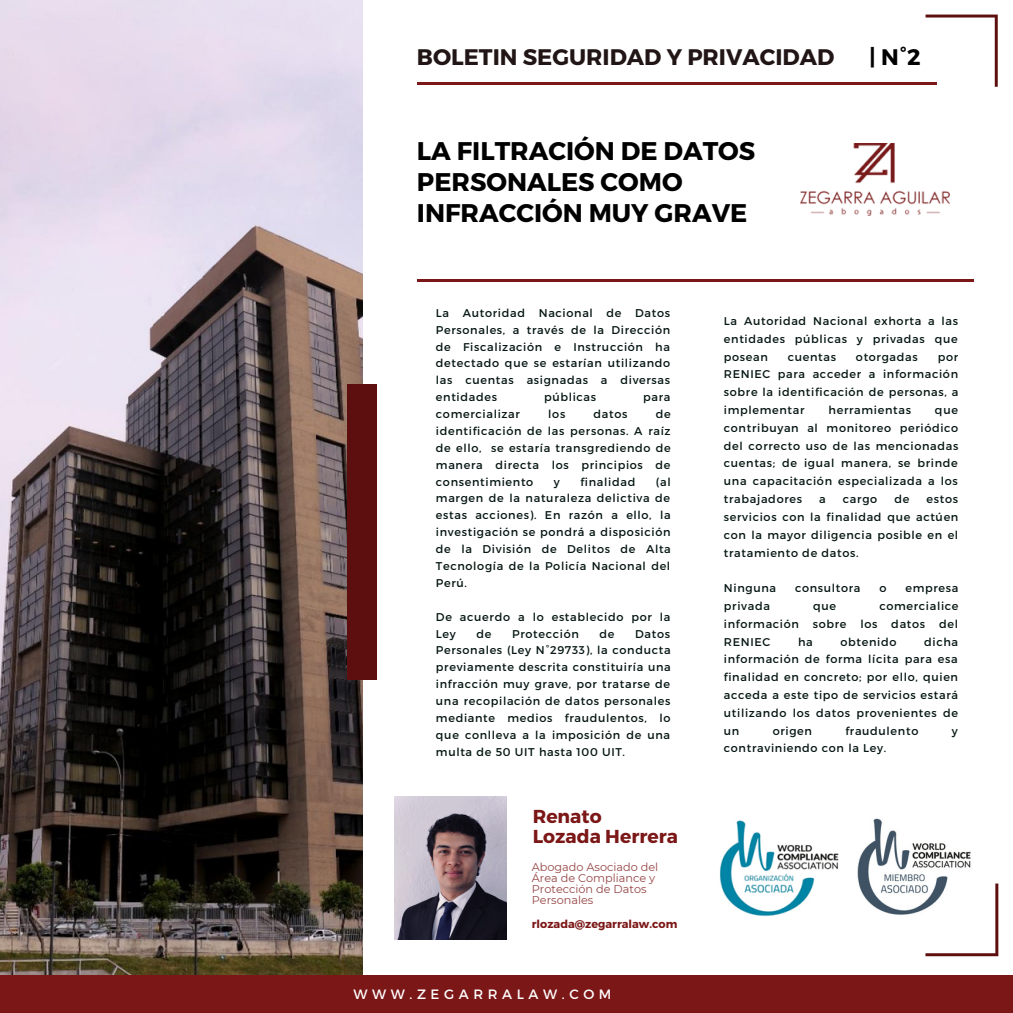
<style>
.page{position:relative;width:1013px;height:1013px;background:#fff}
.page>*{position:absolute;margin:0;border:0;box-sizing:border-box;transform-origin:0 0}
.t1{font:700 25.5px/31px "Montserrat";color:#000}
.t2{font:700 22.5px "Montserrat";color:#211615}
.t3{font:700 22.5px "Montserrat";color:#000}
.t4{font:700 18.75px "Montserrat";color:#7c1717}
.t5{font:13.5px "Montserrat";letter-spacing:.34em;color:#fff}
.t6{font:11.25px/16.9px "Montserrat";letter-spacing:.06em;color:#051613;text-align:justify}
.t7{font:11.25px/11.2px "Montserrat";color:#964545}
.t8{font:700 11.25px "Montserrat";color:#7c1717}
</style>
<div class="page">
<img style="left:0;top:0;width:362px;height:975px">
<div style="left:347px;top:384px;width:30px;height:296px;background:#5d0e0e"></div>
<svg style="left:925px;top:883px;width:73px;height:73px"></svg>
<svg style="left:925px;top:15px;width:72px;height:72px"></svg>
<img style="left:395px;top:796px;width:111px;height:143px">
<hr style="left:417px;top:83px;width:519px;height:2px;background:#7c1717">
<img style="left:800px;top:143px;width:149px;height:73px">
<hr style="left:417px;top:279px;width:556px;height:3px;background:#7c1717">
<div style="left:0;top:975px;width:1012px;height:37px;background:#7c1717"></div>
<img style="left:719px;top:820px;width:119px;height:97px">
<img style="left:857px;top:818px;width:117px;height:100px">
<p class="t2" style="left:417px;top:42px;width:419px">BOLETIN SEGURIDAD Y PRIVACIDAD</p>
<p class="t1" style="left:417px;top:134px;width:340px">LA FILTRACIÓN DE DATOS<br>PERSONALES COMO<br>INFRACCIÓN MUY GRAVE</p>
<p class="t3" style="left:869px;top:42px;width:53px">| N°2</p>
<p class="t6" style="left:436px;top:304px;width:236px">La Autoridad Nacional de Datos Personales, a través de la Dirección de Fiscalización e Instrucción ha detectado que se estarían utilizando las cuentas asignadas a diversas entidades</p>
<p class="t6" style="left:544px;top:388px;width:54px">públicas</p>
<p class="t6" style="left:643px;top:388px;width:29px">para</p>
<p class="t6" style="left:436px;top:405px;width:85px">comercializar</p>
<p class="t6" style="left:548px;top:405px;width:18px">los</p>
<p class="t6" style="left:593px;top:405px;width:35px">datos</p>
<p class="t6" style="left:436px;top:405px;width:236px;text-indent:220px">de identificación de las personas. A raíz de ello, se estaría transgrediendo de manera directa los principios de consentimiento</p>
<p class="t6" style="left:554px;top:472px;width:7px">y</p>
<p class="t6" style="left:580px;top:472px;width:56px">finalidad</p>
<p class="t6" style="left:436px;top:472px;width:236px;text-indent:220px">(al margen de la naturaleza delictiva de estas acciones). En razón a ello, la investigación se pondrá a disposición de la División de Delitos de Alta Tecnología de la Policía Nacional del Perú.</p>
<p class="t6" style="left:436px;top:607px;width:236px">De acuerdo a lo establecido por la<br>Ley</p>
<p class="t6" style="left:476px;top:624px;width:16px">de</p>
<p class="t6" style="left:512px;top:624px;width:68px">Protección</p>
<p class="t6" style="left:599px;top:624px;width:16px">de</p>
<p class="t6" style="left:436px;top:624px;width:236px;text-indent:199px">Datos Personales (Ley N°29733), la conducta previamente descrita constituiría una infracción muy grave, por tratarse de una recopilación de datos personales mediante medios fraudulentos, lo que conlleva a la imposición de una multa de 50 UIT hasta 100 UIT.</p>
<p class="t4" style="left:532px;top:804px;width:70px">Renato</p>
<p class="t4" style="left:532px;top:824px;width:147px">Lozada Herrera</p>
<p class="t7" style="left:532px;top:861px;width:128px">Abogado Asociado del<br>Área de Compliance y<br>Protección de Datos<br>Personales</p>
<p class="t8" style="left:532px;top:916px;width:147px">rlozada@zegarralaw.com</p>
<p class="t5" style="left:353px;top:985px;width:259px">WWW.ZEGARRALAW.COM</p>
<p class="t6" style="left:724px;top:311px;width:236px;line-height:17.8px">La Autoridad Nacional exhorta a las entidades públicas y privadas que posean</p>
<p class="t6" style="left:787px;top:347px;width:50px">cuentas</p>
<p class="t6" style="left:856px;top:347px;width:63px">otorgadas</p>
<p class="t6" style="left:724px;top:347px;width:236px;line-height:17.8px;text-indent:214px">por RENIEC para acceder a información sobre la identificación de personas, a implementar</p>
<p class="t6" style="left:828px;top:401px;width:84px">herramientas</p>
<p class="t6" style="left:724px;top:400px;width:236px;line-height:17.8px;text-indent:211px">que contribuyan al monitoreo periódico del correcto uso de las mencionadas cuentas; de igual manera, se brinde una capacitación especializada a los trabajadores</p>
<p class="t6" style="left:819px;top:490px;width:8px">a</p>
<p class="t6" style="left:843px;top:490px;width:36px">cargo</p>
<p class="t6" style="left:894px;top:490px;width:16px">de</p>
<p class="t6" style="left:724px;top:489px;width:236px;line-height:17.8px;text-indent:202px">estos servicios con la finalidad que actúen con la mayor diligencia posible en el tratamiento de datos.</p>
<p class="t6" style="left:724px;top:579px;width:54px">Ninguna</p>
<p class="t6" style="left:795px;top:579px;width:67px">consultora</p>
<p class="t6" style="left:879px;top:579px;width:9px">o</p>
<p class="t6" style="left:905px;top:579px;width:54px">empresa</p>
<p class="t6" style="left:724px;top:597px;width:48px">privada</p>
<p class="t6" style="left:813px;top:597px;width:24px">que</p>
<p class="t6" style="left:724px;top:596px;width:236px;line-height:17.8px;text-indent:155px">comercialice información sobre los datos del RENIEC</p>
<p class="t6" style="left:724px;top:632px;width:236px;line-height:17.8px;text-indent:200px">dicha información de forma lícita para esa finalidad en concreto; por ello, quien acceda a este tipo de servicios estará utilizando los datos provenientes de un</p>
<p class="t6" style="left:798px;top:632px;width:16px">ha</p>
<p class="t6" style="left:840px;top:632px;width:57px">obtenido</p>
<p class="t6" style="left:772px;top:721px;width:41px">origen</p>
<p class="t6" style="left:845px;top:721px;width:74px">fraudulento</p>
<p class="t6" style="left:951px;top:721px;width:7px">y</p>
<p class="t6" style="left:724px;top:739px;width:164px">contraviniendo con la Ley.</p>
</div>
